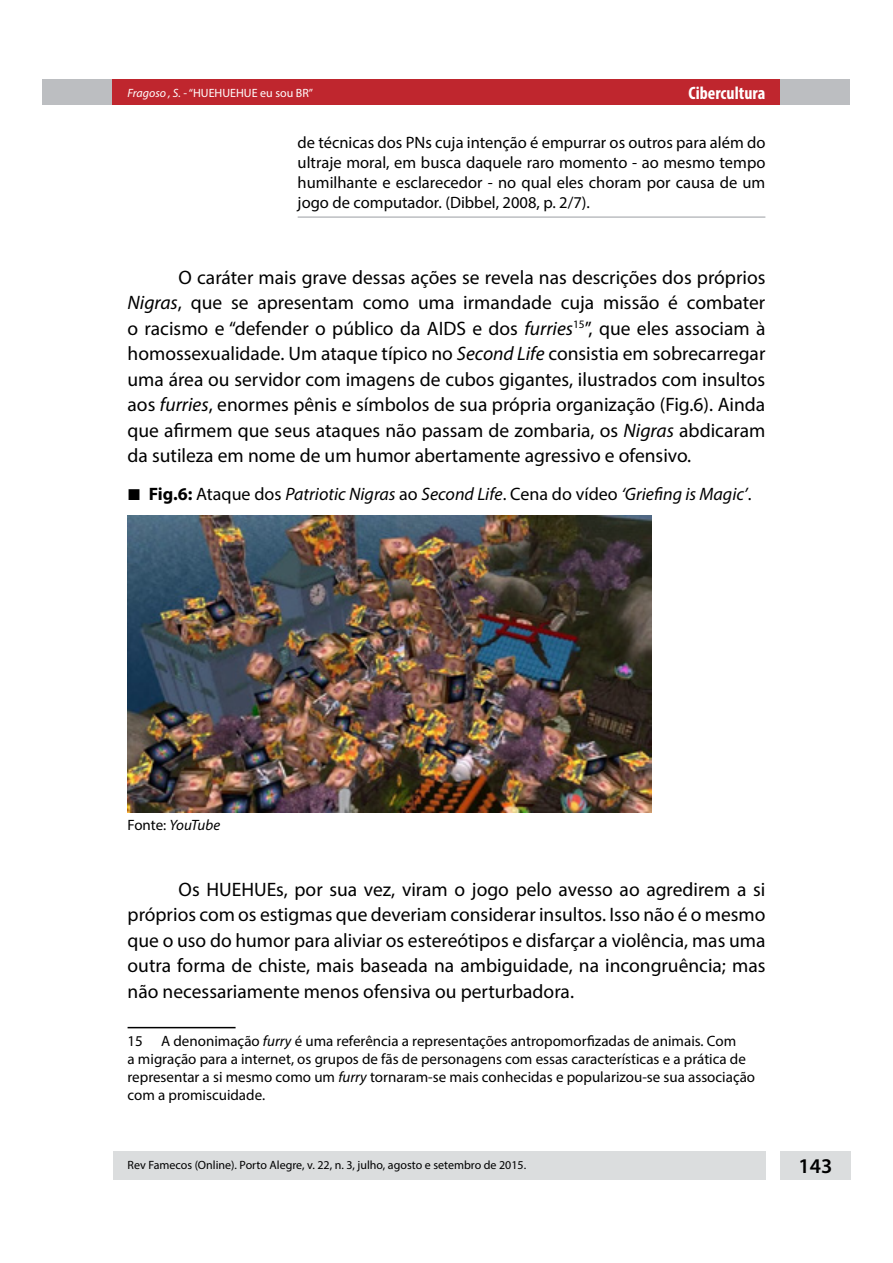
<style>
.page{position:relative;width:893px;height:1263px;background:#fff}
.page>*{position:absolute;margin:0;border:0;box-sizing:border-box;transform-origin:0 0}
.t1{font:600 21px "Myriad Pro";color:#000}
.t2{font:19.5px/25.5px "Myriad Pro";color:#000;text-align:justify}
.t3{font:italic 18px "Myriad Pro";color:#000}
.t4{font:700 condensed 18px "Myriad Pro";color:#fff}
.t5{font:16.5px/19.8px "Myriad Pro";color:#000;text-align:justify}
.t6{font:15px/18px "Myriad Pro";color:#000}
.t7{font:italic 15px "Myriad Pro";letter-spacing:-.025em;color:#000}
.t8{font:12px "Myriad Pro";color:#000}
.t9{font:12px "Myriad Pro";color:#fff}
.s1{font-style:italic}
.s2{font-weight:700;font-style:normal}
.s3{font-style:normal}
</style>
<div class="page">
<div style="left:43px;top:80px;width:807px;height:25px;background:#bcbec1"></div>
<div style="left:113px;top:80px;width:667px;height:25px;background:#bf262e"></div>
<div style="left:780px;top:1151px;width:70px;height:28px;background:#dbddde"></div>
<div style="left:113px;top:1151px;width:652px;height:28px;background:#dbddde"></div>
<hr style="left:298px;top:216px;width:467px;height:2px;background:#bcbec1">
<hr style="left:128px;top:1027px;width:108px;height:1px;background:#000">
<img style="left:128px;top:515px;width:524px;height:298px">
<p class="t9" style="left:128px;top:85px;width:187px"><span class="s1">Fragoso , S.</span> - “HUEHUEHUE eu sou BR”</p>
<p class="t4" style="left:689px;top:82px;width:78px">Cibercultura</p>
<p class="t5" style="left:298px;top:133px;width:469px">de técnicas dos PNs cuja intenção é empurrar os outros para além do ultraje moral, em busca daquele raro momento - ao mesmo tempo humilhante e esclarecedor - no qual eles choram por causa de um jogo de computador. (Dibbel, 2008, p. 2/7).</p>
<p class="t2" style="left:128px;top:264px;width:639px;text-indent:51px">O caráter mais grave dessas ações se revela nas descrições dos próprios <span class="s1">Nigras</span>, que se apresentam como uma irmandade cuja missão é combater o racismo e “defender o público da AIDS e dos <span class="s1">furries</span><sup>15</sup>”, que eles associam à homossexualidade. Um ataque típico no <span class="s1">Second Life</span> consistia em sobrecarregar uma área ou servidor com imagens de cubos gigantes, ilustrados com insultos aos <span class="s1">furries</span>, enormes pênis e símbolos de sua própria organização (Fig.6). Ainda que afirmem que seus ataques não passam de zombaria, os <span class="s1">Nigras</span> abdicaram da sutileza em nome de um humor abertamente agressivo e ofensivo.</p>
<p class="t3" style="left:149px;top:483px;width:604px"><span class="s2">Fig.6:</span> <span class="s3">Ataque dos</span> Patriotic Nigras <span class="s3">ao</span> Second Life<span class="s3">. Cena do vídeo</span> ‘Griefing is Magic’<span class="s3">.</span></p>
<p class="t7" style="left:128px;top:816px;width:94px"><span class="s3">Fonte:</span> YouTube</p>
<p class="t2" style="left:128px;top:876px;width:639px;text-indent:51px">Os HUEHUEs, por sua vez, viram o jogo pelo avesso ao agredirem a si próprios com os estigmas que deveriam considerar insultos. Isso não é o mesmo que o uso do humor para aliviar os estereótipos e disfarçar a violência, mas uma outra forma de chiste, mais baseada na ambiguidade, na incongruência; mas não necessariamente menos ofensiva ou perturbadora.</p>
<p class="t6" style="left:128px;top:1031px;width:629px">15 A denonimação <span class="s1">furry</span> é uma referência a representações antropomorfizadas de animais. Com<br>a migração para a internet, os grupos de fãs de personagens com essas características e a prática de representar a si mesmo como um <span class="s1">furry</span> tornaram-se mais conhecidas e popularizou-se sua associação com a promiscuidade.</p>
<p class="t8" style="left:128px;top:1158px;width:400px">Rev Famecos (Online). Porto Alegre, v. 22, n. 3, julho, agosto e setembro de 2015.</p>
<p class="t1" style="left:798px;top:1152px;width:35px">143</p>
</div>
